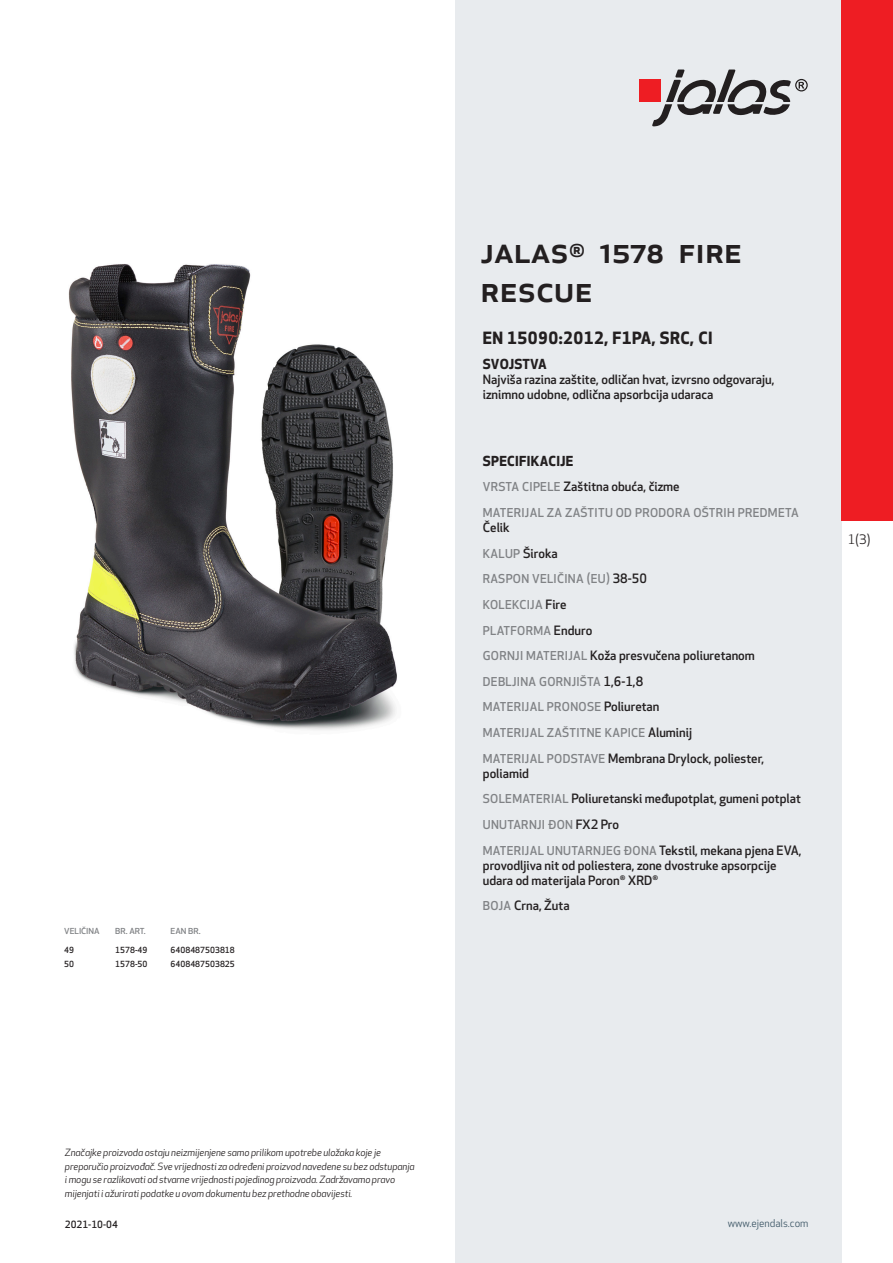
<style>
.page{position:relative;width:893px;height:1263px;background:#fff}
.page>*{position:absolute;margin:0;border:0;box-sizing:border-box;transform-origin:0 0}
.prodname{font:500 36px/39px "Apex New";color:#231f20}
.Funktion_body{font:700 16.5px "Apex New";letter-spacing:.025em;color:#231f20}
.Funktion_body-2{font:700 13.5px "Apex New";letter-spacing:.025em;color:#231f20}
.Funktion_body-3{font:700 13.5px "Apex New";letter-spacing:.005em;color:#231f20}
.t1{font:12.75px "Apex New";color:#231f20}
.Funktion_body-4{font:500 12.6px/15px "Apex New";color:#231f20}
.Funktion_body-5{font:500 12px "Apex New";letter-spacing:.025em;color:#808285}
.t2{font:10.5px "Apex New";color:#405968}
.t3{font:italic 9.75px/13.5px "Apex New";letter-spacing:-.01em;color:#231f20}
.t4{font:500 9.75px "Apex New";color:#231f20}
.ArticleTable_body{font:500 8.25px "Apex New";color:#231f20}
.ArticeTable_header{font:500 8.1px "Apex New";color:#808285;scale:1.06 1}
.s1{font-size:12px;color:#808285}
.s2{font-size:12.6px;color:#231f20}
</style>
<div class="page">
<div style="left:455px;top:0;width:387px;height:1263px;background:#e8ebee"></div>
<div style="left:639px;top:80px;width:22px;height:22px;background:#ee1d23"></div>
<svg style="left:652px;top:70px;width:156px;height:56px"></svg>
<div style="left:842px;top:0;width:51px;height:520px;background:#ee1d23"></div>
<img style="left:68px;top:264px;width:329px;height:466px">
<p class="ArticeTable_header" style="left:64px;top:925px;width:35px">VELIČINA</p>
<p class="ArticeTable_header" style="left:115px;top:925px;width:30px">BR. ART.</p>
<p class="ArticeTable_header" style="left:171px;top:925px;width:30px">EAN BR.</p>
<p class="ArticleTable_body" style="left:64px;top:944px;width:11px">49</p>
<p class="ArticleTable_body" style="left:115px;top:944px;width:34px">1578-49</p>
<p class="ArticleTable_body" style="left:171px;top:944px;width:66px">6408487503818</p>
<p class="ArticleTable_body" style="left:64px;top:959px;width:11px">50</p>
<p class="ArticleTable_body" style="left:115px;top:959px;width:34px">1578-50</p>
<p class="ArticleTable_body" style="left:171px;top:959px;width:66px">6408487503825</p>
<p class="prodname" style="left:480px;top:230px;width:263px">JALAS<sup>®</sup> 1578 FIRE<br>RESCUE</p>
<p class="Funktion_body" style="left:483px;top:326px;width:231px">EN 15090:2012, F1PA, SRC, CI</p>
<p class="Funktion_body-3" style="left:483px;top:355px;width:65px">SVOJSTVA</p>
<p class="Funktion_body-4" style="left:483px;top:372px;width:293px">Najviša razina zaštite, odličan hvat, izvrsno odgovaraju, iznimno udobne, odlična apsorbcija udaraca</p>
<p class="Funktion_body-2" style="left:483px;top:451px;width:92px">SPECIFIKACIJE</p>
<p class="Funktion_body-4" style="left:483px;top:479px;width:198px"><span class="s1">VRSTA CIPELE</span> Zaštitna obuća, čizme</p>
<p class="Funktion_body-5" style="left:483px;top:505px;width:317px">MATERIJAL ZA ZAŠTITU OD PRODORA OŠTRIH PREDMETA</p>
<p class="Funktion_body-4" style="left:483px;top:520px;width:28px">Čelik</p>
<p class="Funktion_body-4" style="left:483px;top:545px;width:76px"><span class="s1">KALUP</span> Široka</p>
<p class="Funktion_body-5" style="left:483px;top:571px;width:166px">RASPON VELIČINA (EU) <span class="s2">38-50</span></p>
<p class="Funktion_body-5" style="left:483px;top:596px;width:85px">KOLEKCIJA <span class="s2">Fire</span></p>
<p class="Funktion_body-5" style="left:483px;top:622px;width:111px">PLATFORMA <span class="s2">Enduro</span></p>
<p class="Funktion_body-4" style="left:483px;top:648px;width:274px"><span class="s1">GORNJI MATERIJAL</span> Koža presvučena poliuretanom</p>
<p class="Funktion_body-5" style="left:483px;top:673px;width:162px">DEBLJINA GORNJIŠTA <span class="s2">1,6-1,8</span></p>
<p class="Funktion_body-5" style="left:483px;top:699px;width:178px">MATERIJAL PRONOSE <span class="s2">Poliuretan</span></p>
<p class="Funktion_body-5" style="left:483px;top:725px;width:211px">MATERIJAL ZAŠTITNE KAPICE <span class="s2">Aluminij</span></p>
<p class="Funktion_body-4" style="left:483px;top:750px;width:283px"><span class="s1">MATERIJAL PODSTAVE</span> Membrana Drylock, poliester, poliamid</p>
<p class="Funktion_body-4" style="left:483px;top:791px;width:319px"><span class="s1">SOLEMATERIAL</span> Poliuretanski međupotplat, gumeni potplat</p>
<p class="Funktion_body-5" style="left:483px;top:816px;width:138px">UNUTARNJI ĐON <span class="s2">FX2 Pro</span></p>
<p class="Funktion_body-5" style="left:483px;top:842px;width:320px">MATERIJAL UNUTARNJEG ĐONA <span class="s2">Tekstil, mekana pjena EVA,</span></p>
<p class="Funktion_body-4" style="left:483px;top:857px;width:295px">provodljiva nit od poliestera, zone dvostruke apsorpcije udara od materijala Poron<sup>®</sup> XRD<sup>®</sup></p>
<p class="Funktion_body-4" style="left:483px;top:898px;width:88px"><span class="s1">BOJA</span> Crna, Žuta</p>
<p class="t1" style="left:848px;top:531px;width:24px">1(3)</p>
<p class="t3" style="left:65px;top:1146px;width:351px">Značajke proizvoda ostaju neizmijenjene samo prilikom upotrebe uložaka koje je preporučio proizvođač. Sve vrijednosti za određeni proizvod navedene su bez odstupanja i mogu se razlikovati od stvarne vrijednosti pojedinog proizvoda. Zadržavamo pravo mijenjati i ažurirati podatke u ovom dokumentu bez prethodne obavijesti.</p>
<p class="t4" style="left:65px;top:1218px;width:54px">2021-10-04</p>
<p class="t2" style="left:728px;top:1217px;width:82px">www.ejendals.com</p>
</div>
